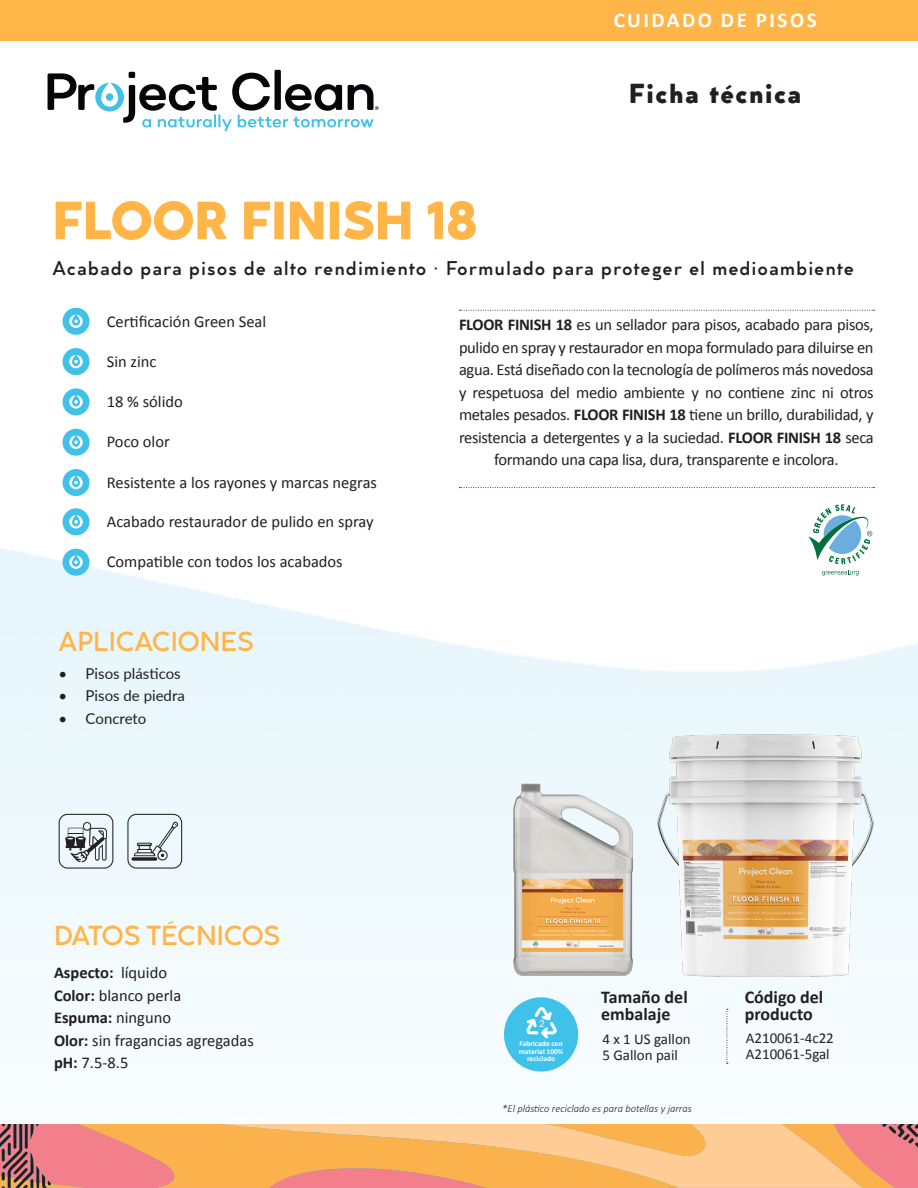
<style>
.page{position:relative;width:918px;height:1188px;background:#fff}
.page>*{position:absolute;margin:0;border:0;box-sizing:border-box;transform-origin:0 0}
.t1{font:800 52.5px "Cocogoose Classic";color:#ffb548}
.t2{font:500 27px "Cocogoose Classic";color:#ffb548}
.t3{font:800 27px "Cocogoose Classic";letter-spacing:.08em;color:#231f20}
.t4{font:700 21px "Calibri";letter-spacing:.12em;color:#fff}
.t5{font:500 19.5px "Cocogoose Classic";letter-spacing:.08em;color:#231f20}
.t6{font:700 18px/16.5px "Calibri";color:#231f20}
.t7{font:16.5px/22.5px "Calibri";letter-spacing:-.02em;color:#231f20;text-align:center}
.t8{font:16.5px "Calibri";color:#231f20}
.t9{font:700 16.5px "Calibri";color:#231f20}
.t10{font:15px "Calibri";color:#231f20}
.t11{font:15px "Lato";color:#231f20}
.t12{font:italic 300 10.5px "Calibri";color:#231f20}
.t13{font:9.45px "Lato";color:#fff}
.t14{font:700 7.5px/7.5px "Calibri";color:#fff;text-align:center}
.s1{font-family:"Calibri";font-weight:400}
.s2{font-weight:400}
.s3{font-weight:700}
</style>
<div class="page">
<img style="left:0;top:411px;width:918px;height:661px">
<div style="left:0;top:0;width:918px;height:40px;background:#ffb548"></div>
<div style="left:275px;top:70px;width:6px;height:40px;background:#06060a;border-radius:2px"></div>
<svg style="left:48px;top:72px;width:331px;height:59px"></svg>
<div style="left:63px;top:308px;width:27px;height:27px;background:#3fc1e9;border-radius:50%"></div>
<svg style="left:69px;top:315px;width:14px;height:13px"></svg>
<div style="left:63px;top:348px;width:27px;height:27px;background:#3fc1e9;border-radius:50%"></div>
<svg style="left:69px;top:355px;width:14px;height:13px"></svg>
<div style="left:63px;top:388px;width:27px;height:27px;background:#3fc1e9;border-radius:50%"></div>
<svg style="left:69px;top:395px;width:14px;height:14px"></svg>
<div style="left:63px;top:429px;width:27px;height:27px;background:#3fc1e9;border-radius:50%"></div>
<svg style="left:69px;top:436px;width:14px;height:13px"></svg>
<div style="left:63px;top:508px;width:27px;height:27px;background:#3fc1e9;border-radius:50%"></div>
<svg style="left:69px;top:515px;width:14px;height:14px"></svg>
<div style="left:63px;top:469px;width:27px;height:27px;background:#3fc1e9;border-radius:50%"></div>
<svg style="left:69px;top:476px;width:14px;height:13px"></svg>
<div style="left:63px;top:549px;width:27px;height:27px;background:#3fc1e9;border-radius:50%"></div>
<svg style="left:69px;top:555px;width:14px;height:14px"></svg>
<svg style="left:706px;top:1124px;width:120px;height:64px;background:#fdc98d"></svg>
<svg style="left:0;top:1124px;width:706px;height:64px;background:#f3a869"></svg>
<svg style="left:826px;top:1124px;width:92px;height:64px;background:#ed9077"></svg>
<svg style="left:459px;top:310px;width:415px;height:1px"></svg>
<svg style="left:459px;top:487px;width:415px;height:1px"></svg>
<div style="left:504px;top:997px;width:74px;height:75px;background:#3fc1e9;border-radius:50%"></div>
<svg style="left:526px;top:1007px;width:31px;height:31px"></svg>
<svg style="left:727px;top:1009px;width:1px;height:55px"></svg>
<div style="left:59px;top:814px;width:54px;height:55px;border:1px solid #231f20;border-radius:8px"></div>
<div style="left:127px;top:814px;width:55px;height:55px;border:1px solid #231f20;border-radius:8px"></div>
<svg style="left:65px;top:822px;width:42px;height:40px"></svg>
<svg style="left:131px;top:821px;width:47px;height:40px;background:#cbd4d7"></svg>
<img style="left:468px;top:764px;width:173px;height:231px">
<img style="left:641px;top:723px;width:249px;height:279px">
<svg style="left:808px;top:504px;width:64px;height:60px"></svg>
<svg style="left:822px;top:570px;width:37px;height:6px"></svg>
<p class="t4" style="left:614px;top:5px;width:205px">CUIDADO DE PISOS</p>
<p class="t1" style="left:52px;top:181px;width:426px">FLOOR FINISH 18</p>
<p class="t3" style="left:629px;top:73px;width:173px">Ficha técnica</p>
<p class="t5" style="left:52px;top:254px;width:803px">Acabado para pisos de alto rendimiento <span class="s1">·</span> Formulado para proteger el medioambiente</p>
<p class="t8" style="left:107px;top:312px;width:161px">Certificación Green Seal</p>
<p class="t7" style="left:107px;top:349px;width:51px">Sin zinc</p>
<p class="t8" style="left:107px;top:391px;width:78px">18 % sólido</p>
<p class="t8" style="left:107px;top:432px;width:65px">Poco olor</p>
<p class="t8" style="left:107px;top:472px;width:272px">Resistente a los rayones y marcas negras</p>
<p class="t8" style="left:107px;top:511px;width:268px">Acabado restaurador de pulido en spray</p>
<p class="t8" style="left:107px;top:552px;width:237px">Compatible con todos los acabados</p>
<p class="t2" style="left:59px;top:622px;width:197px">APLICACIONES</p>
<p class="t11" style="left:59px;top:663px;width:124px">• Pisos plásticos</p>
<p class="t11" style="left:59px;top:685px;width:128px">• Pisos de piedra</p>
<p class="t11" style="left:59px;top:708px;width:89px">• Concreto</p>
<p class="t2" style="left:54px;top:916px;width:228px">DATOS TÉCNICOS</p>
<p class="t9" style="left:54px;top:961px;width:115px">Aspecto: <span class="s2">líquido</span></p>
<p class="t8" style="left:54px;top:985px;width:129px"><span class="s3">Color:</span> blanco perla</p>
<p class="t9" style="left:54px;top:1006px;width:119px">Espuma: <span class="s2">ninguno</span></p>
<p class="t8" style="left:54px;top:1030px;width:201px"><span class="s3">Olor:</span> sin fragancias agregadas</p>
<p class="t7" style="left:54px;top:1051px;width:76px"><span class="s3">pH:</span> 7.5-8.5</p>
<p class="t7" style="left:459px;top:313px;width:416px"><span class="s3">FLOOR FINISH 18</span> es un sellador para pisos, acabado para pisos, pulido en spray y restaurador en mopa formulado para diluirse en agua. Está diseñado con la tecnología de polímeros más novedosa y respetuosa del medio ambiente y no contiene zinc ni otros metales pesados. <span class="s3">FLOOR FINISH 18</span> tiene un brillo, durabilidad, y resistencia a detergentes y a la suciedad. <span class="s3">FLOOR FINISH 18</span> seca formando una capa lisa, dura, transparente e incolora.</p>
<p class="t13" style="left:539px;top:1017px;width:7px">2</p>
<p class="t14" style="left:519px;top:1040px;width:46px">Fabricado con material 100% reciclado</p>
<p class="t6" style="left:601px;top:989px;width:88px">Tamaño del embalaje</p>
<p class="t6" style="left:745px;top:989px;width:80px">Código del producto</p>
<p class="t10" style="left:602px;top:1029px;width:90px">4 x 1 US gallon</p>
<p class="t10" style="left:602px;top:1046px;width:77px">5 Gallon pail</p>
<p class="t10" style="left:746px;top:1029px;width:90px">A210061-4c22</p>
<p class="t10" style="left:746px;top:1045px;width:85px">A210061-5gal</p>
<p class="t12" style="left:502px;top:1102px;width:191px">*El plástico reciclado es para botellas y jarras</p>
</div>
